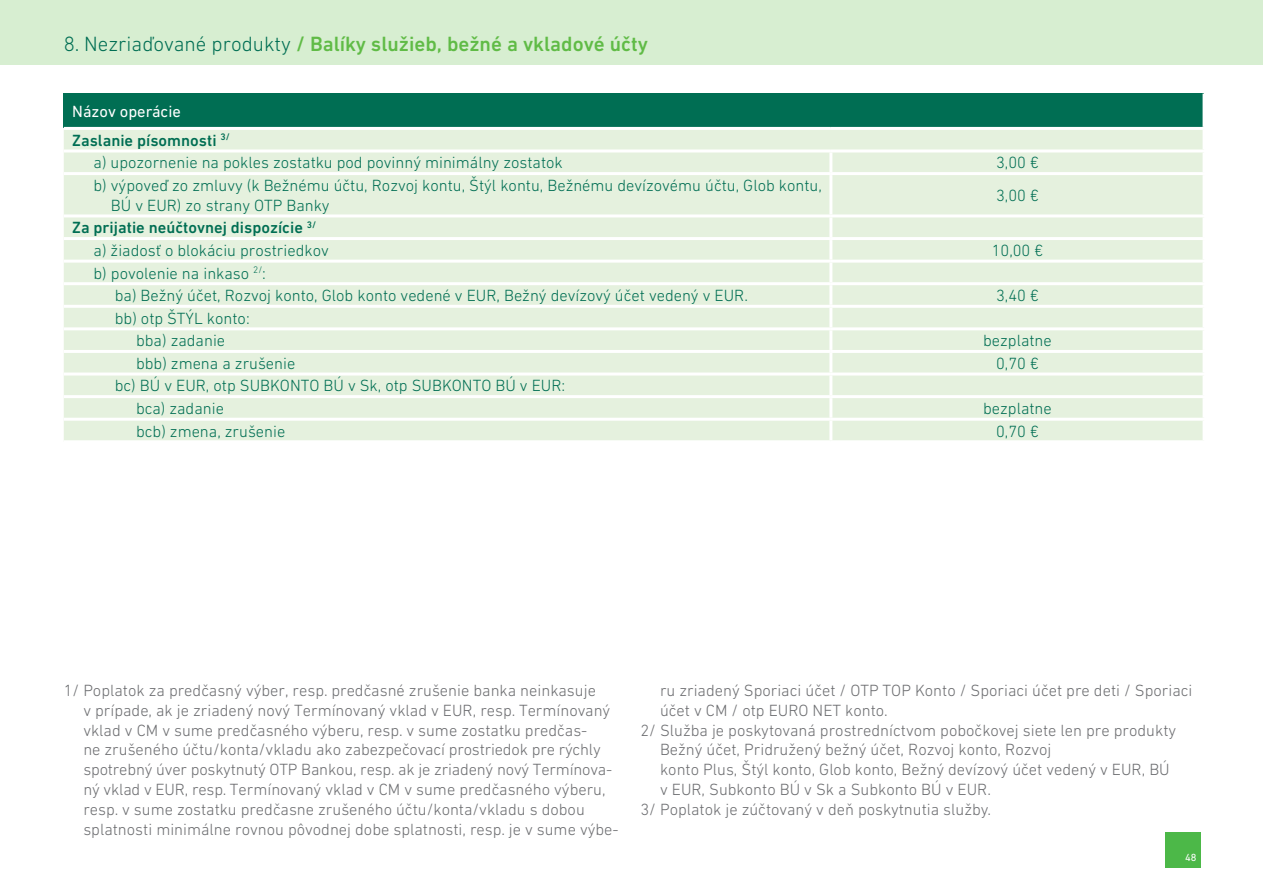
<style>
.page{position:relative;width:1263px;height:893px;background:#fff}
.page>*{position:absolute;margin:0;border:0;box-sizing:border-box;transform-origin:0 0}
.t1{font:500 21px "DIN Next W1 G";color:#60bb46}
.t2{font:300 16.5px/19.8px "DIN Next W1 G";color:#6c6d70}
.t3{font:300 16.5px/22.5px "DIN Next W1 G";color:#006e53}
.t4{font:500 16.5px/28.8px "DIN Next W1 G";color:#006e53}
.t5{font:10.5px "DIN Next W1 G";color:#fff}
.s1{font-weight:300;color:#006e53}
.s2{font-weight:400;color:#fff}
.s3{font-weight:300}
</style>
<div class="page">
<div style="left:1165px;top:832px;width:36px;height:36px;background:#4cb848"></div>
<div style="left:0;top:0;width:1263px;height:64px;background:#d7eed1"></div>
<div style="left:64px;top:94px;width:1140px;height:34px;background:#006e53"></div>
<div style="left:64px;top:130px;width:1138px;height:310px;background:#e5f1de"></div>
<hr style="left:1202px;top:94px;width:3px;height:33px;background:#fff">
<hr style="left:64px;top:149px;width:767px;height:3px;background:#fff">
<hr style="left:829px;top:152px;width:3px;height:20px;background:#fff">
<hr style="left:831px;top:149px;width:374px;height:3px;background:#fff">
<hr style="left:64px;top:172px;width:767px;height:3px;background:#fff">
<hr style="left:829px;top:175px;width:3px;height:39px;background:#fff">
<hr style="left:831px;top:172px;width:374px;height:3px;background:#fff">
<hr style="left:64px;top:214px;width:767px;height:3px;background:#fff">
<hr style="left:829px;top:217px;width:3px;height:20px;background:#fff">
<hr style="left:831px;top:214px;width:374px;height:3px;background:#fff">
<hr style="left:64px;top:237px;width:767px;height:3px;background:#fff">
<hr style="left:829px;top:240px;width:3px;height:20px;background:#fff">
<hr style="left:831px;top:237px;width:374px;height:3px;background:#fff">
<hr style="left:64px;top:260px;width:767px;height:3px;background:#fff">
<hr style="left:829px;top:263px;width:3px;height:19px;background:#fff">
<hr style="left:831px;top:260px;width:374px;height:3px;background:#fff">
<hr style="left:64px;top:282px;width:767px;height:3px;background:#fff">
<hr style="left:829px;top:285px;width:3px;height:20px;background:#fff">
<hr style="left:831px;top:282px;width:374px;height:3px;background:#fff">
<hr style="left:64px;top:305px;width:767px;height:3px;background:#fff">
<hr style="left:829px;top:308px;width:3px;height:19px;background:#fff">
<hr style="left:831px;top:305px;width:374px;height:3px;background:#fff">
<hr style="left:64px;top:327px;width:767px;height:3px;background:#fff">
<hr style="left:829px;top:330px;width:3px;height:20px;background:#fff">
<hr style="left:831px;top:327px;width:374px;height:3px;background:#fff">
<hr style="left:64px;top:350px;width:767px;height:3px;background:#fff">
<hr style="left:829px;top:353px;width:3px;height:20px;background:#fff">
<hr style="left:831px;top:350px;width:374px;height:3px;background:#fff">
<hr style="left:64px;top:373px;width:767px;height:3px;background:#fff">
<hr style="left:829px;top:376px;width:3px;height:19px;background:#fff">
<hr style="left:831px;top:373px;width:374px;height:3px;background:#fff">
<hr style="left:64px;top:395px;width:767px;height:3px;background:#fff">
<hr style="left:829px;top:398px;width:3px;height:20px;background:#fff">
<hr style="left:831px;top:395px;width:374px;height:3px;background:#fff">
<hr style="left:64px;top:418px;width:767px;height:3px;background:#fff">
<hr style="left:829px;top:421px;width:3px;height:19px;background:#fff">
<hr style="left:831px;top:418px;width:374px;height:3px;background:#fff">
<hr style="left:64px;top:127px;width:767px;height:3px;background:#fff">
<hr style="left:831px;top:127px;width:374px;height:3px;background:#fff">
<p class="t1" style="left:64px;top:32px;width:586px"><span class="s1">8. Nezriaďované produkty</span> / Balíky služieb, bežné a vkladové účty</p>
<p class="t4" style="left:72px;top:97px;width:159px"><span class="s2">Názov operácie<br></span>Zaslanie písomnosti <sup>3/</sup></p>
<p class="t3" style="left:94px;top:151px;width:471px">a) upozornenie na pokles zostatku pod povinný minimálny zostatok</p>
<p class="t3" style="left:996px;top:151px;width:44px">3,00 €</p>
<p class="t3" style="left:111px;top:175px;width:712px;line-height:19.8px;text-indent:-17px">b) výpoveď zo zmluvy (k Bežnému účtu, Rozvoj kontu, Štýl kontu, Bežnému devízovému účtu, Glob kontu,<br>BÚ v EUR) zo strany OTP Banky</p>
<p class="t3" style="left:996px;top:184px;width:44px">3,00 €</p>
<p class="t4" style="left:94px;top:216px;width:237px;line-height:22.6px;text-indent:-21px">Za prijatie neúčtovnej dispozície <sup>3/ </sup><span class="s3">a) žiadosť o blokáciu prostriedkov</span></p>
<p class="t3" style="left:115px;top:261px;width:635px;text-indent:-21px">b) povolenie na inkaso <sup>2/</sup>:<br>ba) Bežný účet, Rozvoj konto, Glob konto vedené v EUR, Bežný devízový účet vedený v EUR.</p>
<p class="t3" style="left:115px;top:307px;width:136px;text-align:center">bb) otp ŠTÝL konto: bba) zadanie</p>
<p class="t3" style="left:992px;top:239px;width:53px">10,00 €</p>
<p class="t3" style="left:996px;top:284px;width:44px">3,40 €</p>
<p class="t3" style="left:983px;top:329px;width:70px">bezplatne</p>
<p class="t3" style="left:136px;top:352px;width:161px">bbb) zmena a zrušenie</p>
<p class="t3" style="left:996px;top:352px;width:44px">0,70 €</p>
<p class="t3" style="left:136px;top:374px;width:431px;text-indent:-21px">bc) BÚ v EUR, otp SUBKONTO BÚ v Sk, otp SUBKONTO BÚ v EUR: bca) zadanie</p>
<p class="t3" style="left:983px;top:397px;width:70px">bezplatne</p>
<p class="t3" style="left:136px;top:420px;width:151px">bcb) zmena, zrušenie</p>
<p class="t3" style="left:996px;top:420px;width:44px">0,70 €</p>
<p class="t2" style="left:83px;top:680px;width:537px;text-indent:-20px">1/ Poplatok za predčasný výber, resp. predčasné zrušenie banka neinkasuje<br>v prípade, ak je zriadený nový Termínovaný vklad v EUR, resp. Termínovaný vklad v CM v sume predčasného výberu, resp. v sume zostatku predčas-<br>ne zrušeného účtu/konta/vkladu ako zabezpečovací prostriedok pre rýchly spotrebný úver poskytnutý OTP Bankou, resp. ak je zriadený nový Termínova&shy;ný vklad v EUR, resp. Termínovaný vklad v CM v sume predčasného výberu, resp. v sume zostatku predčasne zrušeného účtu/konta/vkladu s dobou splatnosti minimálne rovnou pôvodnej dobe splatnosti, resp. je v sume výbe-</p>
<p class="t2" style="left:660px;top:680px;width:534px">ru zriadený Sporiaci účet / OTP TOP Konto / Sporiaci účet pre deti / Sporiaci</p>
<p class="t2" style="left:660px;top:700px;width:229px">účet v CM / otp EURO NET konto.</p>
<p class="t2" style="left:640px;top:720px;width:537px">2/ Služba je poskytovaná prostredníctvom pobočkovej siete len pre produkty</p>
<p class="t2" style="left:660px;top:740px;width:393px">Bežný účet, Pridružený bežný účet, Rozvoj konto, Rozvoj</p>
<p class="t2" style="left:660px;top:759px;width:511px">konto Plus, Štýl konto, Glob konto, Bežný devízový účet vedený v EUR, BÚ</p>
<p class="t2" style="left:660px;top:779px;width:332px">v EUR, Subkonto BÚ v Sk a Subkonto BÚ v EUR.</p>
<p class="t2" style="left:640px;top:799px;width:352px">3/ Poplatok je zúčtovaný v deň poskytnutia služby.</p>
<p class="t5" style="left:1185px;top:851px;width:13px">48</p>
</div>
